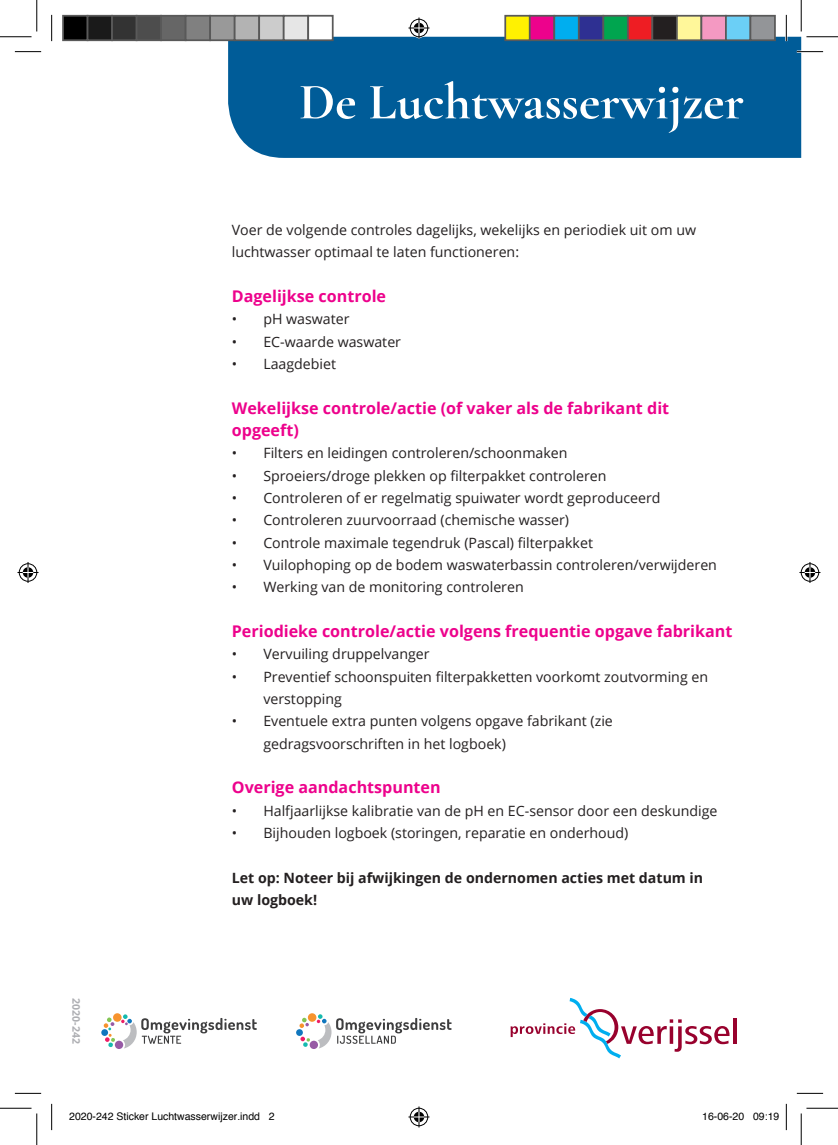
<style>
.page{position:relative;width:838px;height:1145px;background:#fff}
.page>*{position:absolute;margin:0;border:0;box-sizing:border-box;transform-origin:0 0}
.t1{font:700 51.45px "Cormorant Garamond";color:#fff}
.t2{font:700 16.1px/22.4px "Open Sans";color:#ed028c}
.t3{font:14.17px/22.4px "Open Sans";color:#231f20}
.t4{font:700 14.17px/22.4px "Open Sans";color:#231f20}
.t5{font:10.5px "Helvetica";color:#000}
.t6{font:700 10.5px "Open Sans";color:#adaeb2}
</style>
<div class="page">
<div style="left:228px;top:37px;width:573px;height:121px;background:#005c98"></div>
<div style="left:308px;top:1013px;width:8px;height:9px;background:#f7932e;border-radius:50%"></div>
<div style="left:296px;top:1029px;width:7px;height:7px;background:#1077be;border-radius:50%"></div>
<svg style="left:299px;top:1018px;width:10px;height:10px"></svg>
<svg style="left:300px;top:1037px;width:10px;height:10px"></svg>
<svg style="left:317px;top:1014px;width:134px;height:35px"></svg>
<div style="left:309px;top:1041px;width:9px;height:8px;background:#975aa5;border-radius:50%"></div>
<div style="left:113px;top:1013px;width:9px;height:9px;background:#f7932e;border-radius:50%"></div>
<svg style="left:101px;top:1029px;width:7px;height:7px"></svg>
<div style="left:115px;top:1041px;width:8px;height:8px;background:#975aa5;border-radius:50%"></div>
<svg style="left:104px;top:1017px;width:11px;height:30px"></svg>
<svg style="left:121px;top:1014px;width:136px;height:35px"></svg>
<hr style="left:733px;top:1019px;width:3px;height:25px;background:#98012d">
<svg style="left:510px;top:998px;width:219px;height:60px"></svg>
<hr style="left:796px;top:51px;width:27px;height:2px;background:#fff">
<hr style="left:785px;top:15px;width:2px;height:26px;background:#fff">
<svg style="left:15px;top:51px;width:26px;height:1px"></svg>
<svg style="left:796px;top:51px;width:27px;height:1px"></svg>
<svg style="left:15px;top:1093px;width:26px;height:1px"></svg>
<svg style="left:796px;top:1093px;width:27px;height:1px"></svg>
<svg style="left:51px;top:15px;width:1px;height:26px"></svg>
<svg style="left:51px;top:1104px;width:1px;height:26px"></svg>
<svg style="left:786px;top:15px;width:1px;height:26px"></svg>
<svg style="left:786px;top:1104px;width:1px;height:26px"></svg>
<hr style="left:0;top:36px;width:32px;height:1px;background:#000">
<hr style="left:806px;top:36px;width:31px;height:1px;background:#000">
<hr style="left:0;top:1108px;width:32px;height:1px;background:#000">
<hr style="left:806px;top:1108px;width:31px;height:1px;background:#000">
<hr style="left:36px;top:0;width:1px;height:31px;background:#000">
<hr style="left:36px;top:1113px;width:1px;height:32px;background:#000">
<hr style="left:800px;top:0;width:1px;height:31px;background:#000">
<hr style="left:800px;top:1113px;width:1px;height:32px;background:#000">
<svg style="left:408px;top:18px;width:21px;height:21px"></svg>
<svg style="left:408px;top:1106px;width:21px;height:21px"></svg>
<svg style="left:18px;top:562px;width:21px;height:21px"></svg>
<svg style="left:799px;top:562px;width:21px;height:21px"></svg>
<div style="left:63px;top:16px;width:25px;height:24px;background:#000"></div>
<div style="left:62px;top:15px;width:26px;height:26px;border:2px solid #595959"></div>
<div style="left:88px;top:16px;width:24px;height:24px;background:#1a1a1a"></div>
<div style="left:87px;top:15px;width:26px;height:26px;border:2px solid #595959"></div>
<div style="left:112px;top:16px;width:25px;height:24px;background:#333"></div>
<div style="left:111px;top:15px;width:26px;height:26px;border:2px solid #595959"></div>
<div style="left:137px;top:16px;width:24px;height:24px;background:#4d4d4d"></div>
<div style="left:136px;top:15px;width:26px;height:26px;border:2px solid #595959"></div>
<div style="left:161px;top:16px;width:25px;height:24px;background:#666"></div>
<div style="left:160px;top:15px;width:26px;height:26px;border:2px solid #595959"></div>
<div style="left:186px;top:16px;width:24px;height:24px;background:#808080"></div>
<div style="left:185px;top:15px;width:26px;height:26px;border:2px solid #595959"></div>
<div style="left:210px;top:16px;width:25px;height:24px;background:#999"></div>
<div style="left:209px;top:15px;width:26px;height:26px;border:2px solid #595959"></div>
<div style="left:235px;top:16px;width:24px;height:24px;background:#b3b3b3"></div>
<div style="left:234px;top:15px;width:26px;height:26px;border:2px solid #595959"></div>
<div style="left:259px;top:16px;width:25px;height:24px;background:#ccc"></div>
<div style="left:258px;top:15px;width:26px;height:26px;border:2px solid #595959"></div>
<div style="left:284px;top:16px;width:24px;height:24px;background:#e6e6e6"></div>
<div style="left:283px;top:15px;width:26px;height:26px;border:2px solid #595959"></div>
<div style="left:308px;top:16px;width:25px;height:24px;background:#fff"></div>
<div style="left:307px;top:15px;width:26px;height:26px;border:2px solid #595959"></div>
<div style="left:505px;top:16px;width:24px;height:24px;background:#fff101"></div>
<div style="left:504px;top:15px;width:26px;height:26px;border:2px solid #595959"></div>
<div style="left:529px;top:16px;width:25px;height:24px;background:#ed028c"></div>
<div style="left:529px;top:15px;width:26px;height:26px;border:2px solid #595959"></div>
<div style="left:554px;top:16px;width:24px;height:24px;background:#00aeef"></div>
<div style="left:553px;top:15px;width:26px;height:26px;border:2px solid #595959"></div>
<div style="left:578px;top:16px;width:25px;height:24px;background:#2e3092"></div>
<div style="left:578px;top:15px;width:26px;height:26px;border:2px solid #595959"></div>
<div style="left:603px;top:16px;width:24px;height:24px;background:#00a54f"></div>
<div style="left:602px;top:15px;width:26px;height:26px;border:2px solid #595959"></div>
<div style="left:627px;top:16px;width:25px;height:24px;background:#ee1d23"></div>
<div style="left:627px;top:15px;width:26px;height:26px;border:2px solid #595959"></div>
<div style="left:652px;top:16px;width:24px;height:24px;background:#231f20"></div>
<div style="left:651px;top:15px;width:26px;height:26px;border:2px solid #595959"></div>
<div style="left:676px;top:16px;width:25px;height:24px;background:#fff79a"></div>
<div style="left:676px;top:15px;width:26px;height:26px;border:2px solid #595959"></div>
<div style="left:701px;top:16px;width:24px;height:24px;background:#f499c2"></div>
<div style="left:700px;top:15px;width:26px;height:26px;border:2px solid #595959"></div>
<div style="left:725px;top:16px;width:25px;height:24px;background:#6bcff6"></div>
<div style="left:725px;top:15px;width:26px;height:26px;border:2px solid #595959"></div>
<div style="left:750px;top:16px;width:24px;height:24px;background:#939598"></div>
<div style="left:749px;top:15px;width:26px;height:26px;border:2px solid #595959"></div>
<h1 class="t1" style="left:299px;top:70px;width:446px">De Luchtwasserwijzer</h1>
<p class="t6" style="left:84px;top:998px;width:47px;rotate:90deg">2020-242</p>
<p class="t3" style="left:232px;top:218px;width:465px">Voer de volgende controles dagelijks, wekelijks en periodiek uit om uw luchtwasser optimaal te laten functioneren:</p>
<p class="t2" style="left:232px;top:285px;width:156px">Dagelijkse controle</p>
<p class="t3" style="left:232px;top:308px;width:119px">• pH waswater</p>
<p class="t3" style="left:232px;top:330px;width:171px">• EC-waarde waswater</p>
<p class="t3" style="left:232px;top:352px;width:106px">• Laagdebiet</p>
<p class="t2" style="left:232px;top:396px;width:439px">Wekelijkse controle/actie (of vaker als de fabrikant dit opgeeft)</p>
<p class="t3" style="left:232px;top:442px;width:337px">• Filters en leidingen controleren/schoonmaken</p>
<p class="t3" style="left:232px;top:464px;width:376px">• Sproeiers/droge plekken op filterpakket controleren</p>
<p class="t3" style="left:232px;top:486px;width:430px">• Controleren of er regelmatig spuiwater wordt geproduceerd</p>
<p class="t3" style="left:232px;top:509px;width:339px">• Controleren zuurvoorraad (chemische wasser)</p>
<p class="t3" style="left:232px;top:531px;width:362px">• Controle maximale tegendruk (Pascal) filterpakket</p>
<p class="t3" style="left:232px;top:553px;width:486px">• Vuilophoping op de bodem waswaterbassin controleren/verwijderen</p>
<p class="t3" style="left:232px;top:576px;width:293px">• Werking van de monitoring controleren</p>
<p class="t2" style="left:232px;top:620px;width:502px">Periodieke controle/actie volgens frequentie opgave fabrikant</p>
<p class="t3" style="left:232px;top:643px;width:199px">• Vervuiling druppelvanger</p>
<p class="t3" style="left:263px;top:665px;width:446px;text-indent:-32px">• Preventief schoonspuiten filterpakketten voorkomt zoutvorming en verstopping</p>
<p class="t3" style="left:263px;top:710px;width:351px;text-indent:-32px">• Eventuele extra punten volgens opgave fabrikant (zie gedragsvoorschriften in het logboek)</p>
<p class="t2" style="left:232px;top:776px;width:210px">Overige aandachtspunten</p>
<p class="t3" style="left:232px;top:799px;width:487px">• Halfjaarlijkse kalibratie van de pH en EC-sensor door een deskundige</p>
<p class="t3" style="left:232px;top:821px;width:398px">• Bijhouden logboek (storingen, reparatie en onderhoud)</p>
<p class="t4" style="left:232px;top:866px;width:473px">Let op: Noteer bij afwijkingen de ondernomen acties met datum in uw logboek!</p>
<p class="t5" style="left:69px;top:1108px;width:207px">2020-242 Sticker Luchtwasserwijzer.indd 2</p>
<p class="t5" style="left:702px;top:1108px;width:79px">16-06-20 09:19</p>
</div>
